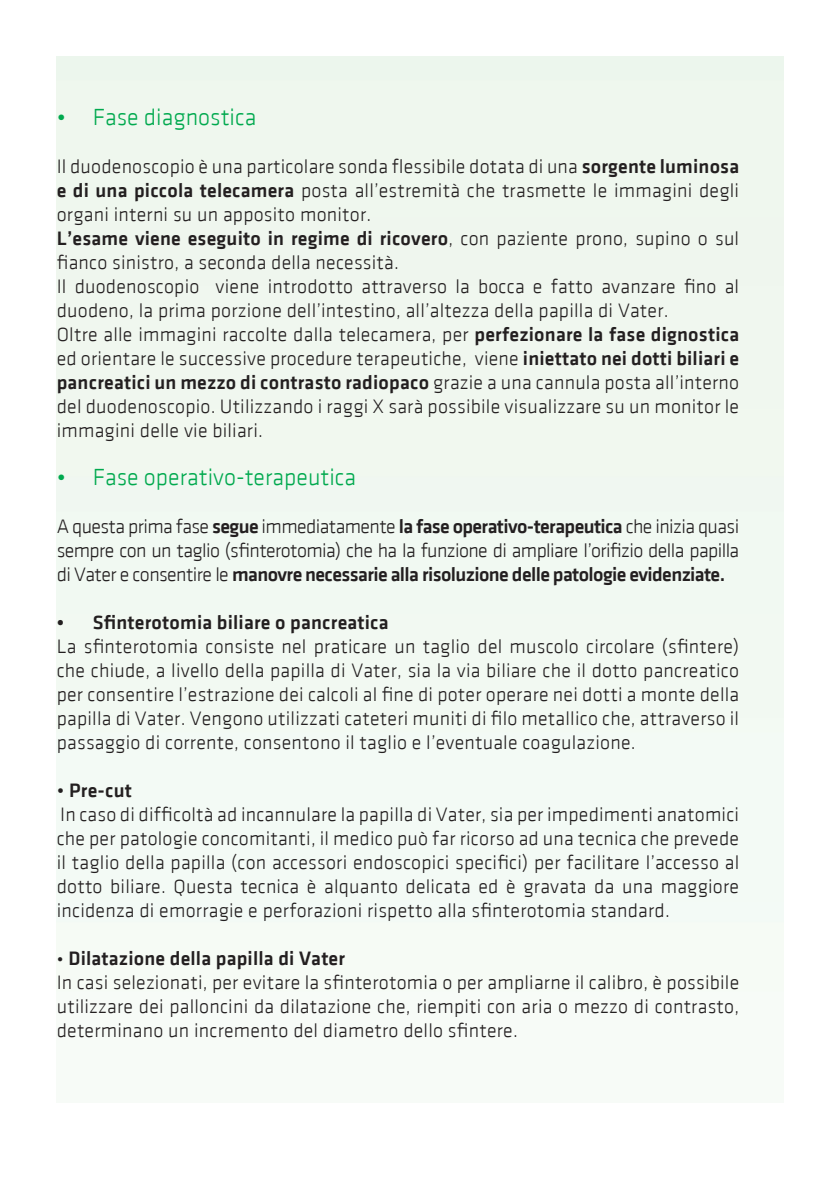
<style>
.page{position:relative;width:840px;height:1191px;background:#fff}
.page>*{position:absolute;margin:0;border:0;box-sizing:border-box;transform-origin:0 0}
.t1{font:300 24px "KLAVIKA";color:#00a94e}
.t2{font:300 20px/24px "KLAVIKA";letter-spacing:.01em;color:#231f20;text-align:justify}
.t3{font:500 20px "KLAVIKA";letter-spacing:.01em;color:#231f20}
.s1{font-weight:500}
.s2{font-weight:300}
.s3{font-weight:300;font-size:18px}
</style>
<div class="page">
<p class="t1" style="left:57px;top:104px;width:201px">• Fase diagnostica</p>
<p class="t2" style="left:57px;top:154px;width:683px">Il duodenoscopio è una particolare sonda flessibile dotata di una <span class="s1">sorgente luminosa e di una piccola telecamera</span> posta all’estremità che trasmette le immagini degli organi interni su un apposito monitor.</p>
<p class="t2" style="left:57px;top:226px;width:683px"><span class="s1">L’esame viene eseguito in regime di ricovero</span>, con paziente prono, supino o sul fianco sinistro, a seconda della necessità.</p>
<p class="t2" style="left:57px;top:274px;width:683px">Il duodenoscopio viene introdotto attraverso la bocca e fatto avanzare fino al duodeno, la prima porzione dell’intestino, all’altezza della papilla di Vater.</p>
<p class="t2" style="left:57px;top:322px;width:683px">Oltre alle immagini raccolte dalla telecamera, per <span class="s1">perfezionare la fase dignostica </span>ed orientare le successive procedure terapeutiche, viene <span class="s1">iniettato nei dotti biliari e pancreatici un mezzo di contrasto radiopaco</span> grazie a una cannula posta all’interno del duodenoscopio. Utilizzando i raggi X sarà possibile visualizzare su un monitor le immagini delle vie biliari.</p>
<p class="t1" style="left:57px;top:464px;width:301px">• Fase operativo-terapeutica</p>
<p class="t2" style="left:57px;top:514px;width:683px">A questa prima fase <span class="s1">segue</span> immediatamente <span class="s1">la fase operativo-terapeutica</span> che inizia quasi sempre con un taglio (sfinterotomia) che ha la funzione di ampliare l’orifizio della papilla di Vater e consentire le <span class="s1">manovre necessarie alla risoluzione delle patologie evidenziate.</span></p>
<p class="t3" style="left:57px;top:611px;width:333px">• Sfinterotomia biliare o pancreatica</p>
<p class="t2" style="left:57px;top:634px;width:683px">La sfinterotomia consiste nel praticare un taglio del muscolo circolare (sfintere) che chiude, a livello della papilla di Vater, sia la via biliare che il dotto pancreatico per consentire l’estrazione dei calcoli al fine di poter operare nei dotti a monte della papilla di Vater. Vengono utilizzati cateteri muniti di filo metallico che, attraverso il passaggio di corrente, consentono il taglio e l’eventuale coagulazione.</p>
<p class="t3" style="left:57px;top:779px;width:77px"><span class="s2">•</span> Pre-cut</p>
<p class="t2" style="left:57px;top:802px;width:683px">In caso di difficoltà ad incannulare la papilla di Vater, sia per impedimenti anatomici che per patologie concomitanti, il medico può far ricorso ad una tecnica che prevede il taglio della papilla (con accessori endoscopici specifici) per facilitare l’accesso al dotto biliare. Questa tecnica è alquanto delicata ed è gravata da una maggiore incidenza di emorragie e perforazioni rispetto alla sfinterotomia standard.</p>
<p class="t3" style="left:57px;top:947px;width:290px"><span class="s3">•</span> Dilatazione della papilla di Vater</p>
<p class="t2" style="left:57px;top:970px;width:683px">In casi selezionati, per evitare la sfinterotomia o per ampliarne il calibro, è possibile utilizzare dei palloncini da dilatazione che, riempiti con aria o mezzo di contrasto, determinano un incremento del diametro dello sfintere.</p>
</div>
